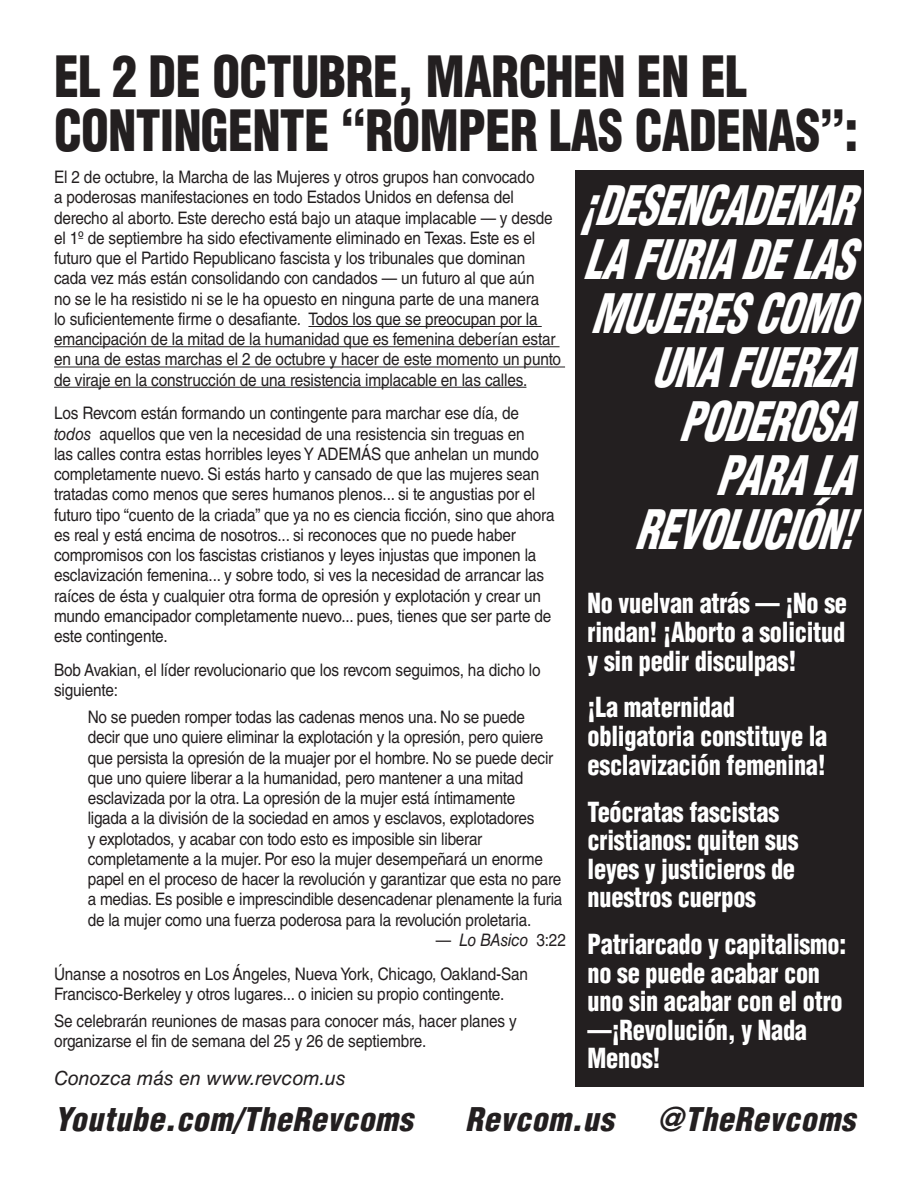
<style>
.page{position:relative;width:918px;height:1188px;background:#fff}
.page>*{position:absolute;margin:0;border:0;box-sizing:border-box;transform-origin:0 0}
.t1{font:900 condensed 55.5px/54px "Helvetica LT Std";letter-spacing:-.01em;color:#231f20;scale:.9 1}
.t2{font:italic 900 condensed 53.1px/54px "Helvetica LT Std";letter-spacing:-.015em;color:#fff;text-align:right;scale:.78 1}
.t3{font:italic 900 condensed 31.95px "Helvetica LT Std";letter-spacing:.02em;color:#231f20}
.t4{font:900 condensed 27px/28.5px "Helvetica LT Std";letter-spacing:-.01em;color:#fff;scale:.9 1}
.t5{font:italic 19.5px "Helvetica LT Std";color:#231f20}
.t6{font:17.25px/20.2px "Helvetica LT Std";letter-spacing:-.01em;color:#231f20;scale:.89 1}
.s1{font-style:italic}
</style>
<div class="page">
<hr style="left:308px;top:326px;width:234px;height:1px;background:#231f20">
<hr style="left:54px;top:346px;width:506px;height:1px;background:#231f20">
<hr style="left:54px;top:367px;width:511px;height:1px;background:#231f20">
<hr style="left:54px;top:387px;width:472px;height:1px;background:#231f20">
<div style="left:576px;top:170px;width:288px;height:916px;background:#231f20"></div>
<h1 class="t1" style="left:54px;top:50px;width:895px">EL 2 DE OCTUBRE, MARCHEN EN EL<br>CONTINGENTE “ROMPER LAS CADENAS”:</h1>
<p class="t6" style="left:54px;top:167px;width:571px">El 2 de octubre, la Marcha de las Mujeres y otros grupos han convocado<br>a poderosas manifestaciones en todo Estados Unidos en defensa del derecho al aborto. Este derecho está bajo un ataque implacable — y desde el 1º de septiembre ha sido efectivamente eliminado en Texas. Este es el futuro que el Partido Republicano fascista y los tribunales que dominan cada vez más están consolidando con candados — un futuro al que aún<br>no se le ha resistido ni se le ha opuesto en ninguna parte de una manera<br>lo suficientemente firme o desafiante. Todos los que se preocupan por la emancipación de la mitad de la humanidad que es femenina deberían estar en una de estas marchas el 2 de octubre y hacer de este momento un punto de viraje en la construcción de una resistencia implacable en las calles.</p>
<p class="t6" style="left:54px;top:403px;width:564px">Los Revcom están formando un contingente para marchar ese día, de <span class="s1">todos</span> aquellos que ven la necesidad de una resistencia sin treguas en<br>las calles contra estas horribles leyes Y ADEMÁS que anhelan un mundo completamente nuevo. Si estás harto y cansado de que las mujeres sean tratadas como menos que seres humanos plenos... si te angustias por el futuro tipo “cuento de la criada” que ya no es ciencia ficción, sino que ahora es real y está encima de nosotros... si reconoces que no puede haber compromisos con los fascistas cristianos y leyes injustas que imponen la esclavización femenina... y sobre todo, si ves la necesidad de arrancar las raíces de ésta y cualquier otra forma de opresión y explotación y crear un mundo emancipador completamente nuevo... pues, tienes que ser parte de este contingente.</p>
<p class="t6" style="left:54px;top:660px;width:548px">Bob Avakian, el líder revolucionario que los revcom seguimos, ha dicho lo siguiente:</p>
<p class="t6" style="left:88px;top:707px;width:535px">No se pueden romper todas las cadenas menos una. No se puede<br>decir que uno quiere eliminar la explotación y la opresión, pero quiere que persista la opresión de la muajer por el hombre. No se puede decir que uno quiere liberar a la humanidad, pero mantener a una mitad esclavizada por la otra. La opresión de la mujer está íntimamente<br>ligada a la división de la sociedad en amos y esclavos, explotadores<br>y explotados, y acabar con todo esto es imposible sin liberar completamente a la mujer. Por eso la mujer desempeñará un enorme papel en el proceso de hacer la revolución y garantizar que esta no pare a medias. Es posible e imprescindible desencadenar plenamente la furia de la mujer como una fuerza poderosa para la revolución proletaria.</p>
<p class="t6" style="left:54px;top:923px;width:577px;line-height:33.8px;text-indent:382px">— <span class="s1">Lo BAsico</span> 3:22<br>Únanse a nosotros en Los Ángeles, Nueva York, Chicago, Oakland-San</p>
<p class="t6" style="left:54px;top:980px;width:521px;line-height:27px">Francisco-Berkeley y otros lugares... o inicien su propio contingente.<br>Se celebrarán reuniones de masas para conocer más, hacer planes y</p>
<p class="t6" style="left:54px;top:1031px;width:420px">organizarse el fin de semana del 25 y 26 de septiembre.</p>
<h2 class="t2" style="left:581px;top:179px;width:364px">¡DESENCADENAR<br>LA FURIA DE LAS<br>MUJERES COMO<br>UNA FUERZA<br>PODEROSA<br>PARA LA<br>REVOLUCIÓN!</h2>
<h3 class="t4" style="left:588px;top:589px;width:290px;text-align:justify">No vuelvan atrás — ¡No se rindan! ¡Aborto a solicitud y sin pedir disculpas!</h3>
<h3 class="t4" style="left:588px;top:693px;width:268px">¡La maternidad obligatoria constituye la esclavización femenina!</h3>
<h3 class="t4" style="left:588px;top:797px;width:236px">Teócratas fascistas cristianos: quiten sus leyes y justicieros de nuestros cuerpos</h3>
<h3 class="t4" style="left:588px;top:930px;width:289px">Patriarcado y capitalismo: no se puede acabar con uno sin acabar con el otro —¡Revolución, y Nada<br>Menos!</h3>
<p class="t5" style="left:54px;top:1066px;width:293px">Conozca más en www.revcom.us</p>
<h3 class="t3" style="left:54px;top:1099px;width:360px">Youtube.com/TheRevcoms</h3>
<h3 class="t3" style="left:465px;top:1099px;width:150px">Revcom.us</h3>
<h3 class="t3" style="left:657px;top:1099px;width:199px">@TheRevcoms</h3>
</div>
